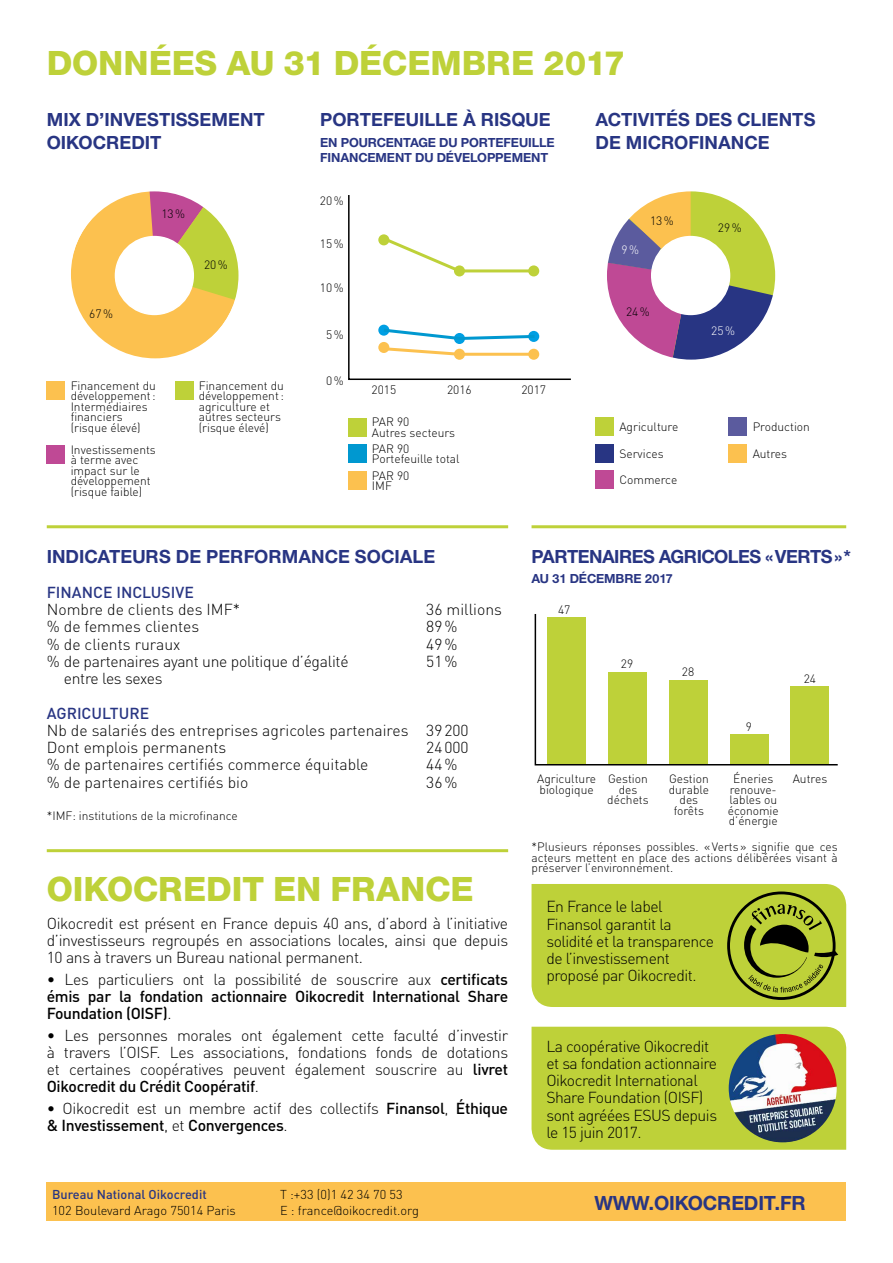
<style>
.page{position:relative;width:893px;height:1263px;background:#fff}
.page>*{position:absolute;margin:0;border:0;box-sizing:border-box;transform-origin:0 0}
.t1{font:800 36px "Nimbus Sans Novus T";color:#bed139}
.t2{font:700 21px "Nimbus Sans Novus T";letter-spacing:-.01em;color:#283583}
.t3{font:700 19.5px/22.5px "Nimbus Sans Novus T";color:#283583}
.t4{font:700 19.5px "Nimbus Sans Novus T";letter-spacing:-.03em;color:#283583}
.t5{font:300 15.75px/17.2px "DIN";letter-spacing:-.02em;color:#000}
.t6{font:300 15.75px/17.2px "DIN";color:#000}
.t7{font:500 15.75px/17.2px "DIN";letter-spacing:-.02em;color:#000;text-align:justify}
.t8{font:500 15.75px "DIN";color:#283583}
.t9{font:700 13.5px/15px "Nimbus Sans Novus T";letter-spacing:-.01em;color:#283583}
.t10{font:300 12.75px "DIN";color:#000}
.t11{font:500 12.75px "DIN";color:#283583}
.t12{font:300 12px/10.5px "DIN";color:#000}
.t13{font:300 12px "DIN";color:#fff}
.s1{font-weight:300}
.s2{font-weight:500}
</style>
<div class="page">
<svg style="left:531px;top:884px;width:315px;height:123px"></svg>
<div style="left:47px;top:1182px;width:799px;height:38px;background:#fcc14f"></div>
<svg style="left:534px;top:614px;width:304px;height:152px"></svg>
<svg style="left:608px;top:192px;width:166px;height:167px"></svg>
<div style="left:652px;top:237px;width:77px;height:77px;background:#fff;border-radius:50%"></div>
<div style="left:651px;top:236px;width:79px;height:79px;border:2px solid #fff;border-radius:50%"></div>
<div style="left:531px;top:1027px;width:315px;height:123px;background:#bed139"></div>
<img style="left:729px;top:1034px;width:108px;height:108px;border-radius:54px">
<hr style="left:47px;top:525px;width:461px;height:3px;background:#bed139">
<hr style="left:47px;top:849px;width:461px;height:3px;background:#bed139">
<hr style="left:531px;top:525px;width:315px;height:3px;background:#bed139">
<div style="left:71px;top:190px;width:168px;height:168px;background:#fcc14f;border-radius:50%"></div>
<svg style="left:149px;top:192px;width:88px;height:108px"></svg>
<div style="left:47px;top:381px;width:18px;height:18px;background:#fcc14f"></div>
<div style="left:47px;top:445px;width:18px;height:18px;background:#bf4995"></div>
<div style="left:175px;top:381px;width:18px;height:18px;background:#bed139"></div>
<div style="left:115px;top:237px;width:78px;height:77px;background:#fff;border-radius:50%"></div>
<div style="left:115px;top:236px;width:79px;height:79px;border:2px solid #fff;border-radius:50%"></div>
<div style="left:348px;top:418px;width:18px;height:19px;background:#bed139"></div>
<div style="left:348px;top:445px;width:18px;height:18px;background:#0098d0"></div>
<div style="left:348px;top:471px;width:18px;height:18px;background:#fcc14f"></div>
<svg style="left:348px;top:195px;width:223px;height:185px"></svg>
<div style="left:595px;top:417px;width:19px;height:19px;background:#bed139"></div>
<div style="left:729px;top:417px;width:18px;height:19px;background:#5b5b9e"></div>
<div style="left:595px;top:444px;width:19px;height:18px;background:#283583"></div>
<div style="left:729px;top:444px;width:18px;height:18px;background:#fcc14f"></div>
<div style="left:595px;top:470px;width:19px;height:19px;background:#bf4995"></div>
<h1 class="t1" style="left:47px;top:41px;width:580px">DONNÉES AU 31 DÉCEMBRE 2017</h1>
<p class="t3" style="left:47px;top:108px;width:220px">MIX D’INVESTISSEMENT<br>OIKOCREDIT</p>
<p class="t12" style="left:89px;top:308px;width:25px">67%</p>
<p class="t12" style="left:161px;top:208px;width:25px">13%</p>
<p class="t12" style="left:204px;top:259px;width:25px">20%</p>
<p class="t12" style="left:71px;top:380px;width:87px">Financement du développement:<br>Intermédiaires financiers (risque élevé)</p>
<p class="t12" style="left:71px;top:444px;width:87px">Investissements à terme avec impact sur le développement (risque faible)</p>
<p class="t12" style="left:199px;top:380px;width:87px">Financement du développement: agriculture et autres secteurs (risque élevé)</p>
<p class="t3" style="left:320px;top:108px;width:232px">PORTEFEUILLE À RISQUE</p>
<p class="t9" style="left:320px;top:135px;width:236px">EN POURCENTAGE DU PORTEFEUILLE<br>FINANCEMENT DU DÉVELOPPEMENT</p>
<p class="t12" style="left:320px;top:195px;width:25px">20%</p>
<p class="t12" style="left:320px;top:239px;width:25px">15%</p>
<p class="t12" style="left:320px;top:282px;width:25px">10%</p>
<p class="t12" style="left:326px;top:329px;width:19px">5%</p>
<p class="t12" style="left:326px;top:376px;width:19px">0%</p>
<p class="t12" style="left:371px;top:385px;width:26px">2015</p>
<p class="t12" style="left:447px;top:385px;width:26px">2016</p>
<p class="t12" style="left:521px;top:385px;width:26px">2017</p>
<p class="t12" style="left:372px;top:416px;width:85px">PAR 90<br>Autres secteurs</p>
<p class="t12" style="left:372px;top:443px;width:89px">PAR 90<br>Portefeuille total</p>
<p class="t12" style="left:372px;top:470px;width:39px">PAR 90<br>IMF</p>
<p class="t3" style="left:595px;top:108px;width:222px">ACTIVITÉS DES CLIENTS<br>DE MICROFINANCE</p>
<p class="t13" style="left:622px;top:242px;width:19px">9%</p>
<p class="t12" style="left:650px;top:215px;width:25px">13%</p>
<p class="t12" style="left:626px;top:307px;width:25px">24%</p>
<p class="t12" style="left:718px;top:222px;width:25px">29%</p>
<p class="t13" style="left:711px;top:323px;width:25px">25%</p>
<p class="t12" style="left:619px;top:422px;width:60px">Agriculture</p>
<p class="t12" style="left:753px;top:422px;width:59px">Production</p>
<p class="t12" style="left:619px;top:448px;width:46px">Services</p>
<p class="t12" style="left:753px;top:448px;width:36px">Autres</p>
<p class="t12" style="left:619px;top:475px;width:59px">Commerce</p>
<p class="t3" style="left:47px;top:545px;width:390px">INDICATEURS DE PERFORMANCE SOCIALE</p>
<p class="t8" style="left:47px;top:582px;width:149px">FINANCE INCLUSIVE</p>
<p class="t6" style="left:47px;top:601px;width:195px">Nombre de clients des IMF*</p>
<p class="t6" style="left:426px;top:601px;width:77px">36 millions</p>
<p class="t6" style="left:47px;top:618px;width:154px">% de femmes clientes</p>
<p class="t5" style="left:426px;top:618px;width:33px">89%</p>
<p class="t6" style="left:47px;top:635px;width:135px">% de clients ruraux</p>
<p class="t5" style="left:426px;top:635px;width:33px">49%</p>
<p class="t5" style="left:47px;top:652px;width:303px">% de partenaires ayant une politique d’égalité</p>
<p class="t5" style="left:426px;top:652px;width:33px">51%</p>
<p class="t5" style="left:64px;top:670px;width:100px">entre les sexes</p>
<p class="t8" style="left:47px;top:703px;width:104px">AGRICULTURE</p>
<p class="t6" style="left:47px;top:721px;width:423px">Nb de salariés des entreprises agricoles partenaires 39200<br>Dont emplois permanents</p>
<p class="t5" style="left:426px;top:739px;width:44px">24000</p>
<p class="t6" style="left:47px;top:756px;width:323px">% de partenaires certifiés commerce équitable</p>
<p class="t5" style="left:426px;top:756px;width:33px">44%</p>
<p class="t6" style="left:47px;top:773px;width:203px">% de partenaires certifiés bio</p>
<p class="t5" style="left:426px;top:773px;width:33px">36%</p>
<p class="t12" style="left:47px;top:810px;width:193px">*IMF: institutions de la microfinance</p>
<h1 class="t1" style="left:47px;top:867px;width:428px">OIKOCREDIT EN FRANCE</h1>
<p class="t5" style="left:47px;top:914px;width:463px;text-align:justify">Oikocredit est présent en France depuis 40 ans, d’abord à l’initiative d’investisseurs regroupés en associations locales, ainsi que depuis 10 ans à travers un Bureau national permanent.</p>
<p class="t7" style="left:47px;top:970px;width:463px"><span class="s1">• Les particuliers ont la possibilité de souscrire aux</span> certificats émis par la fondation actionnaire Oikocredit International Share Foundation (OISF)<span class="s1">.</span></p>
<p class="t5" style="left:47px;top:1026px;width:463px;text-align:justify">• Les personnes morales ont également cette faculté d’investir à travers l’OISF. Les associations, fondations fonds de dotations et certaines coopératives peuvent également souscrire au <span class="s2">livret Oikocredit du Crédit Coopératif</span>.</p>
<p class="t5" style="left:47px;top:1099px;width:463px">• Oikocredit est un membre actif des collectifs <span class="s2">Finansol</span>, <span class="s2">Éthique &amp; Investissement</span>, et <span class="s2">Convergences</span>.</p>
<p class="t11" style="left:52px;top:1186px;width:156px">Bureau National Oikocredit</p>
<p class="t10" style="left:280px;top:1186px;width:124px">T :+33 (0)1 42 34 70 53</p>
<p class="t10" style="left:52px;top:1203px;width:185px">102 Boulevard Arago 75014 Paris</p>
<p class="t10" style="left:280px;top:1203px;width:140px">E : france@oikocredit.org</p>
<p class="t4" style="left:531px;top:545px;width:323px">PARTENAIRES AGRICOLES «VERTS»*</p>
<p class="t9" style="left:531px;top:571px;width:143px">AU 31 DÉCEMBRE 2017</p>
<p class="t12" style="left:558px;top:604px;width:14px">47</p>
<p class="t12" style="left:621px;top:659px;width:14px">29</p>
<p class="t12" style="left:682px;top:666px;width:14px">28</p>
<p class="t12" style="left:746px;top:721px;width:8px">9</p>
<p class="t12" style="left:804px;top:673px;width:14px">24</p>
<p class="t12" style="left:537px;top:773px;width:60px">Agriculture biologique</p>
<p class="t12" style="left:607px;top:773px;width:43px;text-align:center">Gestion des déchets</p>
<p class="t12" style="left:669px;top:773px;width:42px;text-align:center">Gestion durable des forêts</p>
<p class="t12" style="left:728px;top:773px;width:53px;text-align:center">Éneries renouve&shy;lables ou économie d’énergie</p>
<p class="t12" style="left:793px;top:773px;width:36px">Autres</p>
<p class="t12" style="left:531px;top:841px;width:308px;text-align:justify">*Plusieurs réponses possibles. «Verts» signifie que ces acteurs mettent en place des actions délibérées visant à préserver l’environnement.</p>
<p class="t5" style="left:546px;top:898px;width:169px">En France le label<br>Finansol garantit la solidité et la transparence de l’investissement proposé par Oikocredit.</p>
<p class="t5" style="left:546px;top:1037px;width:172px">La coopérative Oikocredit et sa fondation actionnaire<br>Oikocredit International<br>Share Foundation (OISF) sont agréées ESUS depuis le 15 juin 2017.</p>
<h2 class="t2" style="left:594px;top:1190px;width:213px">WWW.OIKOCREDIT.FR</h2>
</div>
